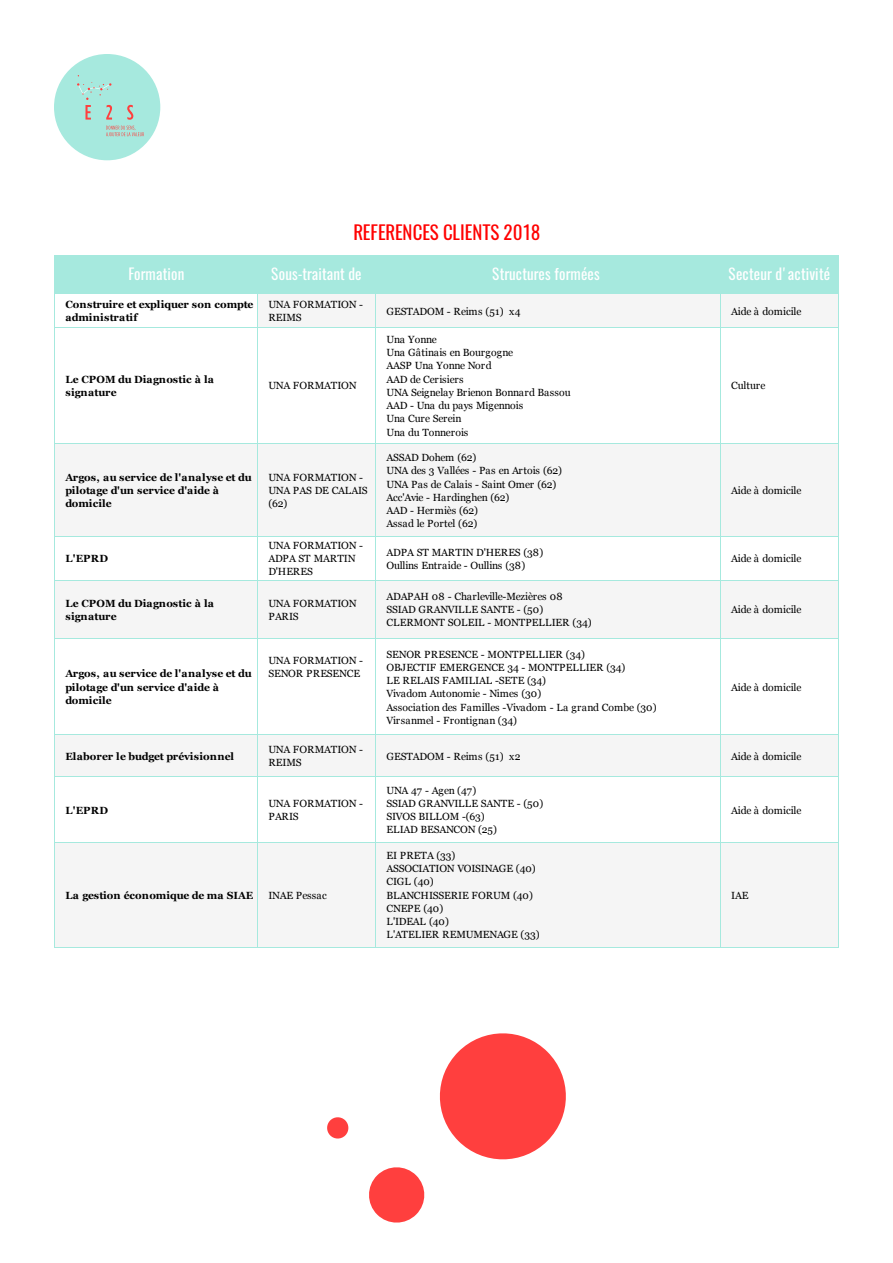
<style>
.page{position:relative;width:893px;height:1263px;background:#fff}
.page>*{position:absolute;margin:0;border:0;box-sizing:border-box;transform-origin:0 0}
.t1{font:18.9px "Oswald";letter-spacing:-.005em;color:#f00}
.t2{font:15.15px "Oswald";letter-spacing:.01em;color:#fff}
.t3{font:10.35px/13.2px "Georgia";letter-spacing:-.015em;color:#000}
.t4{font:700 10.35px/13.2px "Georgia";letter-spacing:.01em;color:#000}
.t5{font:700 10.35px "Georgia";letter-spacing:-.01em;color:#000}
</style>
<div class="page">
<div style="left:54px;top:54px;width:106px;height:106px;background:#a6e9de;border-radius:50%"></div>
<svg style="left:77px;top:82px;width:35px;height:38px"></svg>
<svg style="left:127px;top:105px;width:6px;height:15px"></svg>
<svg style="left:106px;top:126px;width:38px;height:10px"></svg>
<div style="left:55px;top:256px;width:784px;height:38px;background:#a6e9de"></div>
<div style="left:257px;top:293px;width:582px;height:35px;background:#f5f5f5"></div>
<div style="left:55px;top:443px;width:784px;height:94px;background:#f5f5f5"></div>
<div style="left:55px;top:580px;width:784px;height:59px;background:#f5f5f5"></div>
<div style="left:55px;top:734px;width:784px;height:42px;background:#f5f5f5"></div>
<div style="left:55px;top:842px;width:784px;height:105px;background:#f5f5f5"></div>
<hr style="left:54px;top:257px;width:1px;height:690px;background:#a6e9de">
<hr style="left:257px;top:257px;width:1px;height:690px;background:#a6e9de">
<hr style="left:375px;top:257px;width:1px;height:690px;background:#a6e9de">
<hr style="left:720px;top:257px;width:1px;height:690px;background:#a6e9de">
<hr style="left:838px;top:257px;width:1px;height:690px;background:#a6e9de">
<hr style="left:54px;top:255px;width:785px;height:2px;background:#a6e9de">
<hr style="left:55px;top:293px;width:784px;height:1px;background:#a6e9de">
<hr style="left:55px;top:327px;width:784px;height:1px;background:#a6e9de">
<hr style="left:55px;top:443px;width:784px;height:1px;background:#a6e9de">
<hr style="left:55px;top:536px;width:784px;height:1px;background:#a6e9de">
<hr style="left:55px;top:580px;width:784px;height:1px;background:#a6e9de">
<hr style="left:55px;top:638px;width:784px;height:1px;background:#a6e9de">
<hr style="left:55px;top:734px;width:784px;height:1px;background:#a6e9de">
<hr style="left:55px;top:776px;width:784px;height:1px;background:#a6e9de">
<hr style="left:55px;top:842px;width:784px;height:1px;background:#a6e9de">
<hr style="left:55px;top:947px;width:784px;height:1px;background:#a6e9de">
<svg style="left:369px;top:1167px;width:56px;height:56px"></svg>
<svg style="left:327px;top:1117px;width:22px;height:22px"></svg>
<svg style="left:439px;top:1033px;width:127px;height:127px"></svg>
<h1 class="t1" style="left:353px;top:215px;width:188px">REFERENCES CLIENTS 2018</h1>
<h2 class="t2" style="left:129px;top:260px;width:57px">Formation</h2>
<h2 class="t2" style="left:271px;top:260px;width:92px">Sous-traitant de</h2>
<h2 class="t2" style="left:492px;top:260px;width:109px">Structures formées</h2>
<h2 class="t2" style="left:728px;top:260px;width:103px">Secteur d'activité</h2>
<p class="t4" style="left:65px;top:297px;width:190px">Construire et expliquer son compte administratif</p>
<p class="t3" style="left:268px;top:297px;width:96px">UNA FORMATION -<br>REIMS</p>
<p class="t3" style="left:386px;top:304px;width:136px">GESTADOM - Reims (51) x4</p>
<p class="t3" style="left:731px;top:304px;width:72px">Aide à domicile</p>
<p class="t4" style="left:65px;top:372px;width:150px">Le CPOM du Diagnostic à la signature</p>
<p class="t3" style="left:268px;top:379px;width:90px">UNA FORMATION</p>
<p class="t4" style="left:65px;top:470px;width:188px">Argos, au service de l'analyse et du pilotage d'un service d'aide à domicile</p>
<p class="t3" style="left:268px;top:470px;width:101px">UNA FORMATION -<br>UNA PAS DE CALAIS (62)</p>
<p class="t3" style="left:386px;top:332px;width:186px">Una Yonne<br>Una Gâtinais en Bourgogne<br>AASP Una Yonne Nord<br>AAD de Cerisiers<br>UNA Seignelay Brienon Bonnard Bassou<br>AAD - Una du pays Migennois<br>Una Cure Serein<br>Una du Tonnerois</p>
<p class="t3" style="left:386px;top:450px;width:177px">ASSAD Dohem (62)<br>UNA des 3 Vallées - Pas en Artois (62)<br>UNA Pas de Calais - Saint Omer (62)<br>Acc'Avie - Hardinghen (62)<br>AAD - Hermiès (62)<br>Assad le Portel (62)</p>
<p class="t3" style="left:731px;top:379px;width:36px">Culture</p>
<p class="t3" style="left:731px;top:484px;width:72px">Aide à domicile</p>
<p class="t4" style="left:65px;top:551px;width:44px">L'EPRD</p>
<p class="t3" style="left:268px;top:538px;width:96px">UNA FORMATION -<br>ADPA ST MARTIN<br>D'HERES</p>
<p class="t3" style="left:386px;top:545px;width:158px">ADPA ST MARTIN D'HERES (38)<br>Oullins Entraide - Oullins (38)</p>
<p class="t3" style="left:731px;top:552px;width:72px">Aide à domicile</p>
<p class="t4" style="left:65px;top:596px;width:150px">Le CPOM du Diagnostic à la signature</p>
<p class="t3" style="left:268px;top:596px;width:90px">UNA FORMATION<br>PARIS</p>
<p class="t3" style="left:386px;top:589px;width:207px">ADAPAH 08 - Charleville-Mezières 08<br>SSIAD GRANVILLE SANTE - (50)<br>CLERMONT SOLEIL - MONTPELLIER (34)</p>
<p class="t4" style="left:65px;top:667px;width:188px">Argos, au service de l'analyse et du pilotage d'un service d'aide à domicile</p>
<p class="t3" style="left:268px;top:654px;width:96px">UNA FORMATION -<br>SENOR PRESENCE</p>
<p class="t3" style="left:386px;top:647px;width:272px">SENOR PRESENCE - MONTPELLIER (34)<br>OBJECTIF EMERGENCE 34 - MONTPELLIER (34)<br>LE RELAIS FAMILIAL -SETE (34)<br>Vivadom Autonomie - Nimes (30)<br>Association des Familles -Vivadom - La grand Combe (30)<br>Virsanmel - Frontignan (34)</p>
<p class="t3" style="left:731px;top:603px;width:72px">Aide à domicile</p>
<p class="t3" style="left:731px;top:680px;width:72px">Aide à domicile</p>
<p class="t4" style="left:65px;top:749px;width:170px">Elaborer le budget prévisionnel</p>
<p class="t3" style="left:268px;top:742px;width:96px">UNA FORMATION -<br>REIMS</p>
<p class="t3" style="left:386px;top:749px;width:136px">GESTADOM - Reims (51) x2</p>
<p class="t3" style="left:731px;top:749px;width:72px">Aide à domicile</p>
<p class="t4" style="left:65px;top:803px;width:44px">L'EPRD</p>
<p class="t3" style="left:268px;top:796px;width:96px">UNA FORMATION -<br>PARIS</p>
<p class="t3" style="left:386px;top:783px;width:158px">UNA 47 - Agen (47)<br>SSIAD GRANVILLE SANTE - (50)<br>SIVOS BILLOM -(63)<br>ELIAD BESANCON (25)</p>
<p class="t3" style="left:731px;top:803px;width:72px">Aide à domicile</p>
<p class="t5" style="left:65px;top:887px;width:189px">La gestion économique de ma SIAE</p>
<p class="t3" style="left:268px;top:888px;width:60px">INAE Pessac</p>
<p class="t3" style="left:386px;top:848px;width:155px">EI PRETA (33)<br>ASSOCIATION VOISINAGE (40)<br>CIGL (40)<br>BLANCHISSERIE FORUM (40)<br>CNEPE (40)<br>L'IDEAL (40)<br>L'ATELIER REMUMENAGE (33)</p>
<p class="t3" style="left:731px;top:888px;width:19px">IAE</p>
</div>
